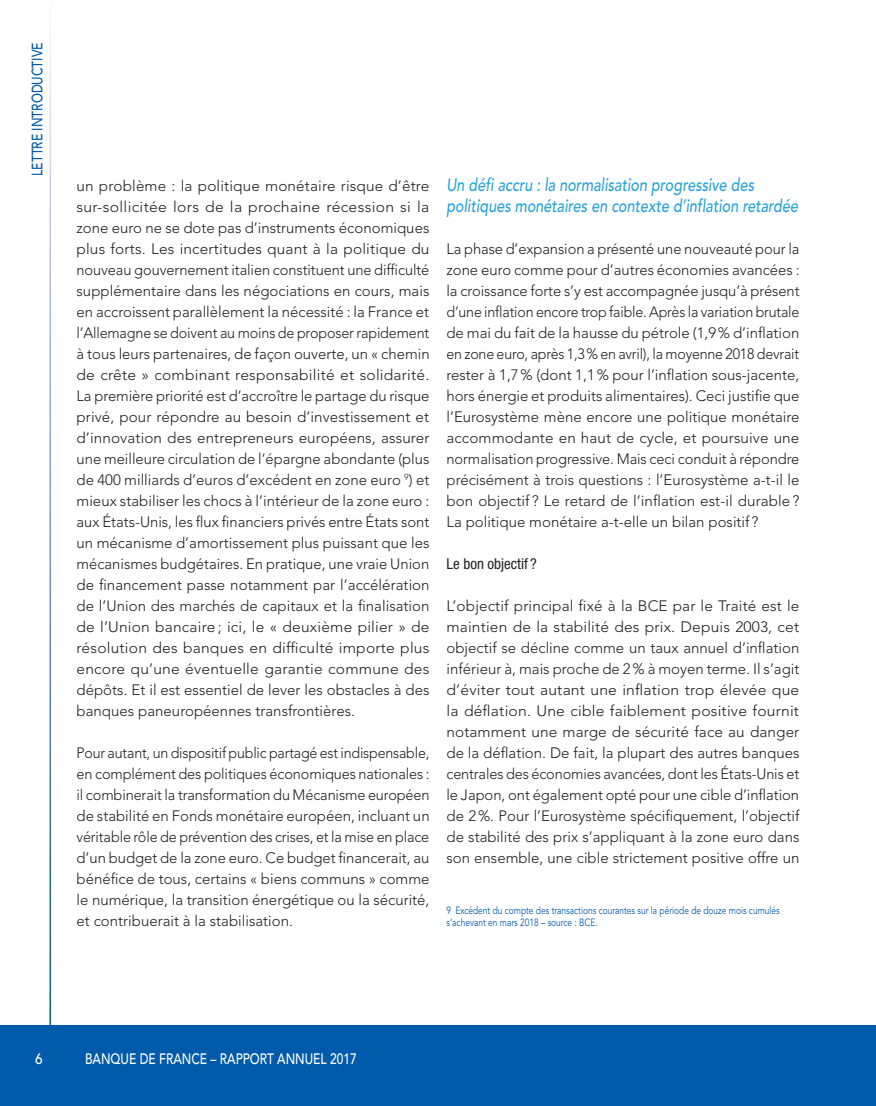
<style>
.page{position:relative;width:876px;height:1106px;background:#fff}
.page>*{position:absolute;margin:0;border:0;box-sizing:border-box;transform-origin:0 0}
.t1{font:italic 500 18px/21px "Avenir LT Std";color:#2aa2db;scale:.8 1}
.t2{font:300 15px/21px "Avenir LT Std";color:#231f20;text-align:justify}
.t3{font:300 15px/21px "Avenir LT Std";color:#231f20;text-align:justify;scale:.95 1}
.t4{font:500 15px "Avenir LT Std";color:#fff;scale:.8 1}
.t5{font:500 15px "Avenir LT Std";color:#015aaa;scale:.8 1}
.t6{font:condensed 15px "Helvetica Neue LT Std";color:#231f20}
.t7{font:500 15px "Avenir LT Std";color:#fff;scale:.9 1}
.t8{font:10.5px/12.6px "Avenir LT Std";color:#015aaa;scale:.8 1}
</style>
<div class="page">
<div style="left:0;top:1025px;width:876px;height:81px;background:#015aaa"></div>
<p class="t5" style="left:29px;top:176px;width:168px;rotate:-90deg">LETTRE INTRODUCTIVE</p>
<p class="t2" style="left:77px;top:175px;width:355px">un problème : la politique monétaire risque d’être sur-sollicitée lors de la prochaine récession si la zone euro ne se dote pas d’instruments économiques plus forts. Les incertitudes quant à la politique du nouveau gouvernement italien constituent une difficulté supplémentaire dans les négociations en cours, mais en accroissent parallèlement la nécessité : la France et l’Allemagne se doivent au moins de proposer rapidement à tous leurs partenaires, de façon ouverte, un « chemin de crête » combinant responsabilité et solidarité.<br>La première priorité est d’accroître le partage du risque privé, pour répondre au besoin d’investissement et d’innovation des entrepreneurs européens, assurer une meilleure circulation de l’épargne abondante (plus de 400 milliards d’euros d’excédent en zone euro <sup>9</sup>) et mieux stabiliser les chocs à l’intérieur de la zone euro : aux États-Unis, les flux financiers privés entre États sont un mécanisme d’amortissement plus puissant que les mécanismes budgétaires. En pratique, une vraie Union de financement passe notamment par l’accélération de l’Union des marchés de capitaux et la finalisation de l’Union bancaire ; ici, le « deuxième pilier » de résolution des banques en difficulté importe plus encore qu’une éventuelle garantie commune des dépôts. Et il est essentiel de lever les obstacles à des banques paneuropéennes transfrontières.</p>
<p class="t3" style="left:77px;top:742px;width:373px">Pour autant, un dispositif public partagé est indispensable, en complément des politiques économiques nationales : il combinerait la transformation du Mécanisme européen de stabilité en Fonds monétaire européen, incluant un véritable rôle de prévention des crises, et la mise en place d’un budget de la zone euro. Ce budget financerait, au bénéfice de tous, certains « biens communs » comme le numérique, la transition énergétique ou la sécurité, et contribuerait à la stabilisation.</p>
<p class="t1" style="left:446px;top:175px;width:441px">Un défi accru : la normalisation progressive des politiques monétaires en contexte d’inflation retardée</p>
<p class="t2" style="left:446px;top:238px;width:355px">La phase d’expansion a présenté une nouveauté pour la zone euro comme pour d’autres économies avancées : la croissance forte s’y est accompagnée jusqu’à présent d’une inflation encore trop faible. Après la variation brutale de mai du fait de la hausse du pétrole (1,9% d’inflation en zone euro, après 1,3% en avril), la moyenne 2018 devrait rester à 1,7% (dont 1,1% pour l’inflation sous‑jacente, hors énergie et produits alimentaires). Ceci justifie que l’Eurosystème mène encore une politique monétaire accommodante en haut de cycle, et poursuive une normalisation progressive. Mais ceci conduit à répondre précisément à trois questions : l’Eurosystème a‑t‑il le bon objectif ? Le retard de l’inflation est‑il durable ?<br>La politique monétaire a‑t‑elle un bilan positif ?</p>
<p class="t6" style="left:446px;top:555px;width:92px">Le bon objectif ?</p>
<p class="t2" style="left:446px;top:595px;width:354px">L’objectif principal fixé à la BCE par le Traité est le maintien de la stabilité des prix. Depuis 2003, cet objectif se décline comme un taux annuel d’inflation inférieur à, mais proche de 2% à moyen terme. Il s’agit d’éviter tout autant une inflation trop élevée que la déflation. Une cible faiblement positive fournit notamment une marge de sécurité face au danger de la déflation. De fait, la plupart des autres banques centrales des économies avancées, dont les États‑Unis et le Japon, ont également opté pour une cible d’inflation de 2%. Pour l’Eurosystème spécifiquement, l’objectif de stabilité des prix s’appliquant à la zone euro dans son ensemble, une cible strictement positive offre un</p>
<p class="t8" style="left:446px;top:904px;width:418px">9 Excédent du compte des transactions courantes sur la période de douze mois cumulés s’achevant en mars 2018 – source : BCE.</p>
<p class="t7" style="left:35px;top:1050px;width:10px">6</p>
<p class="t4" style="left:85px;top:1050px;width:341px">BANQUE DE FRANCE – RAPPORT ANNUEL 2017</p>
</div>
